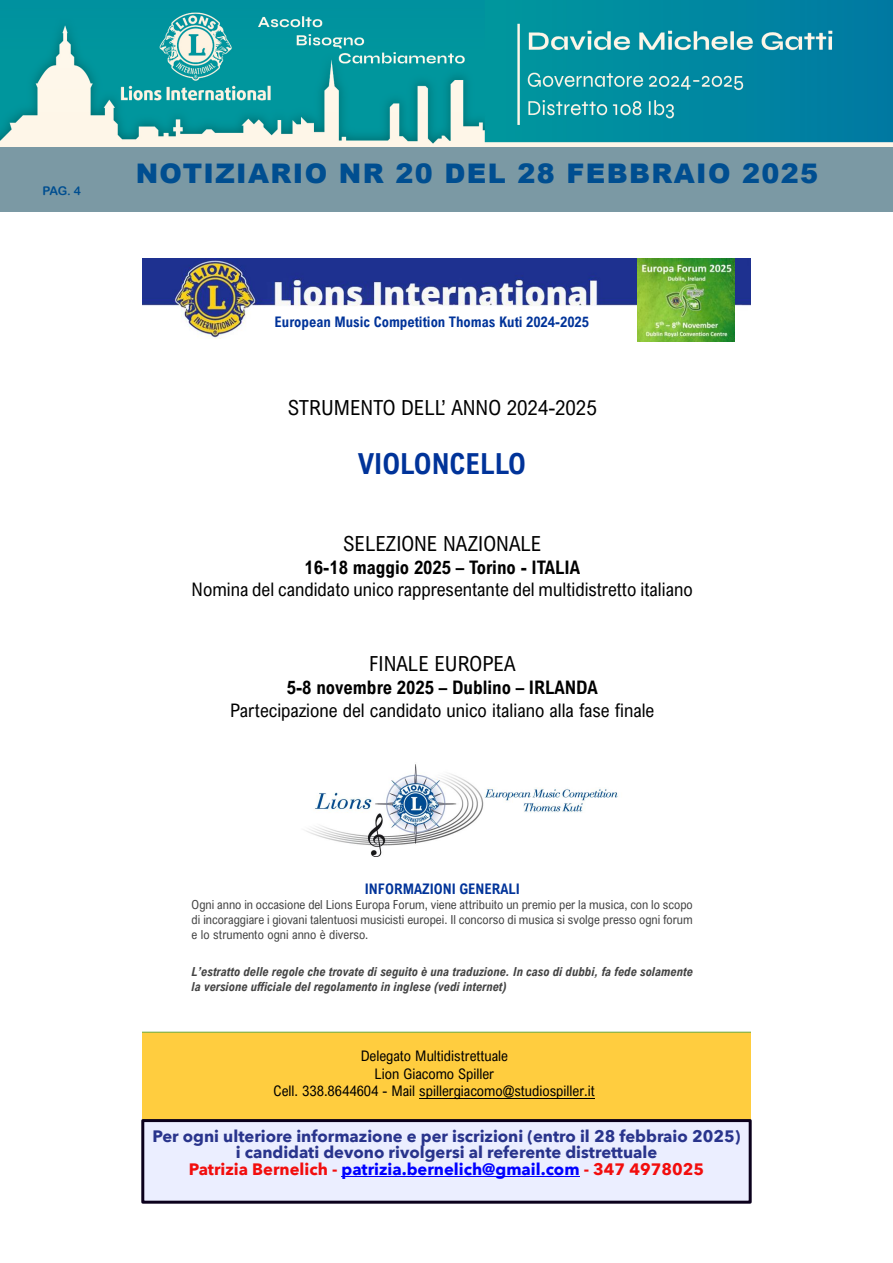
<style>
.page{position:relative;width:893px;height:1263px;background:#fff}
.page>*{position:absolute;margin:0;border:0;box-sizing:border-box;transform-origin:0 0}
.t1{font:700 28.95px "Arial Nova Cond";color:#039}
.t2{font:900 27px "Arial";letter-spacing:.05em;color:#004e90}
.t3{font:20.85px "Arial Nova Cond";color:#000}
.t4{font:18.6px "Arial Nova Cond";color:#000}
.t5{font:700 18.6px "Arial Nova Cond";color:#000}
.t6{font:700 16.5px/16.5px "Avenir Next";color:#29348c;text-align:center}
.t7{font:14.55px/17.5px "Arial Nova Cond";color:#000;text-align:center}
.t8{font:700 14.55px "Arial Nova Cond";color:#039}
.t9{font:12.45px/15px "Arial Nova Cond";color:#444;text-align:justify}
.t10{font:italic 700 12.45px/15px "Arial Nova Cond";color:#444}
.t11{font:12px "Arial Rounded MT Bold";color:#004e90}
.s1{color:#f20d0d}
.s2{color:#00f}
</style>
<div class="page">
<div style="left:0;top:147px;width:893px;height:65px;background:#7b99a4"></div>
<img style="left:0;top:0;width:893px;height:147px">
<img style="left:143px;top:258px;width:607px;height:84px">
<div style="left:267px;top:309px;width:357px;height:38px;background:#fff"></div>
<svg style="left:658px;top:341px;width:75px;height:1px"></svg>
<div style="left:143px;top:1032px;width:607px;height:87px;background:#ffcd3f"></div>
<hr style="left:419px;top:1098px;width:176px;height:1px;background:#000">
<img style="left:637px;top:258px;width:97px;height:83px">
<img style="left:305px;top:764px;width:313px;height:92px">
<div style="left:141px;top:1119px;width:611px;height:85px;background:#ebeeff;border:3px solid #0b001c"></div>
<hr style="left:342px;top:1176px;width:238px;height:1px;background:#00f">
<p class="t11" style="left:43px;top:186px;width:40px">PAG. 4</p>
<h2 class="t2" style="left:136px;top:164px;width:684px">NOTIZIARIO NR 20 DEL 28 FEBBRAIO 2025</h2>
<p class="t8" style="left:275px;top:313px;width:316px">European Music Competition Thomas Kuti 2024-2025</p>
<h3 class="t3" style="left:288px;top:395px;width:310px">STRUMENTO DELL’ ANNO 2024-2025</h3>
<h1 class="t1" style="left:358px;top:445px;width:169px">VIOLONCELLO</h1>
<h3 class="t3" style="left:343px;top:530px;width:200px">SELEZIONE NAZIONALE</h3>
<h3 class="t5" style="left:304px;top:556px;width:277px">16-18 maggio 2025 – Torino - ITALIA</h3>
<h3 class="t4" style="left:192px;top:578px;width:503px">Nomina del candidato unico rappresentante del multidistretto italiano</h3>
<h3 class="t3" style="left:369px;top:651px;width:148px">FINALE EUROPEA</h3>
<h3 class="t5" style="left:287px;top:676px;width:313px">5-8 novembre 2025 – Dublino – IRLANDA</h3>
<h3 class="t4" style="left:230px;top:699px;width:426px">Partecipazione del candidato unico italiano alla fase finale</h3>
<p class="t8" style="left:365px;top:879px;width:157px">INFORMAZIONI GENERALI</p>
<p class="t9" style="left:192px;top:897px;width:503px">Ogni anno in occasione del Lions Europa Forum, viene attribuito un premio per la musica, con lo scopo di incoraggiare i giovani talentuosi musicisti europei. Il concorso di musica si svolge presso ogni forum e lo strumento ogni anno è diverso.</p>
<p class="t10" style="left:192px;top:964px;width:503px">L’estratto delle regole che trovate di seguito è una traduzione. In caso di dubbi, fa fede solamente la versione ufficiale del regolamento in inglese (vedi internet)</p>
<p class="t7" style="left:274px;top:1047px;width:323px">Delegato Multidistrettuale<br>Lion Giacomo Spiller<br>Cell. 338.8644604 - Mail spillergiacomo@studiospiller.it</p>
<h3 class="t6" style="left:153px;top:1128px;width:589px">Per ogni ulteriore informazione e per iscrizioni (entro il 28 febbraio 2025) i candidati devono rivolgersi al referente distrettuale<br><span class="s1">Patrizia Bernelich -</span> <span class="s2">patrizia.bernelich@gmail.com</span> <span class="s1">- 347 4978025</span></h3>
</div>
